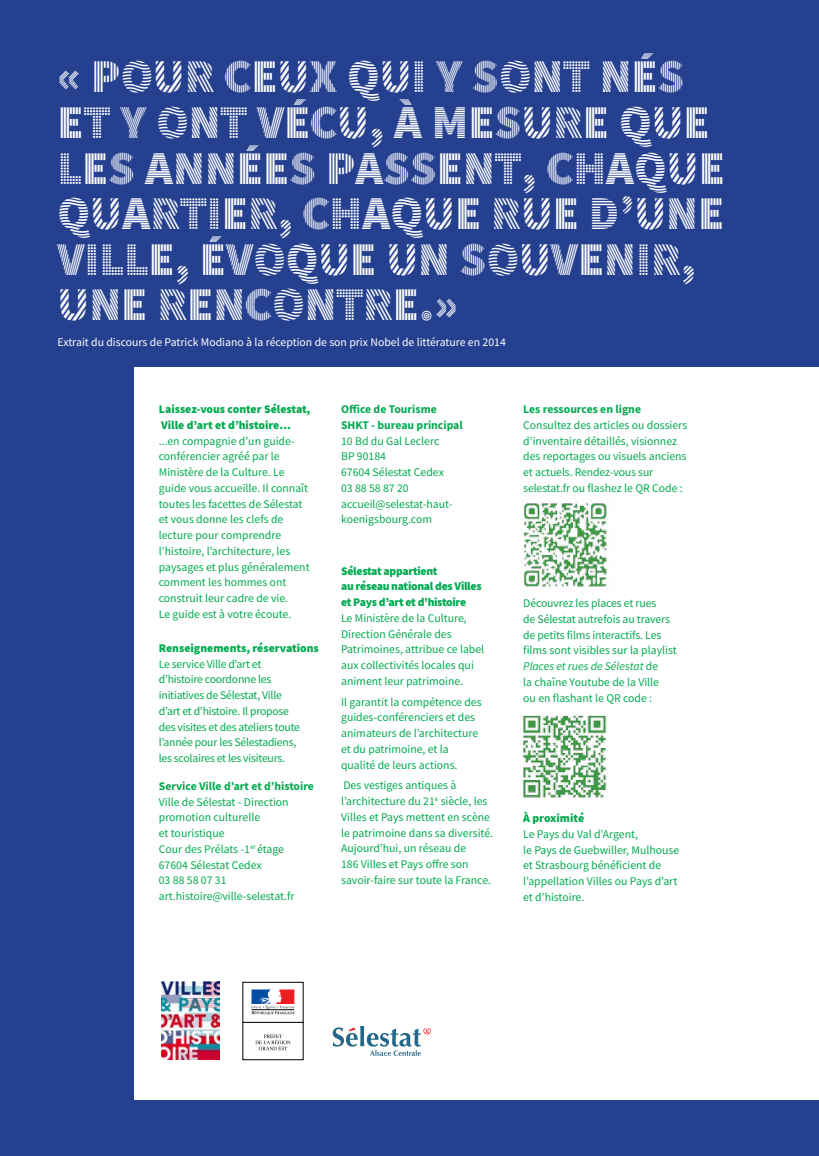
<style>
.page{position:relative;width:819px;height:1156px;background:#25408f}
.page>*{position:absolute;margin:0;border:0;box-sizing:border-box;transform-origin:0 0}
.t1{font:47.25px/45.5px "Source Sans Pro DISPLAY";color:#fff}
.t2{font:11.72px/15.8px "Source Sans Pro";color:#00aa4f}
.t3{font:11.72px/15.8px "Source Sans Pro";letter-spacing:-.02em;color:#00aa4f}
.t4{font:700 11.72px/15.8px "Source Sans Pro";color:#00aa4f}
.t5{font:11.72px "Source Sans Pro";color:#fff}
.t6{font:900 11.72px/15.8px "Source Sans Pro";color:#00aa4f}
.t7{font:900 11.72px/15.8px "Source Sans Pro";letter-spacing:-.02em;color:#00aa4f}
.s1{font-style:italic}
</style>
<div class="page">
<div style="left:134px;top:367px;width:685px;height:733px;background:#fff"></div>
<img style="left:523px;top:715px;width:84px;height:83px">
<img style="left:523px;top:502px;width:84px;height:86px">
<img style="left:161px;top:982px;width:59px;height:77px">
<svg style="left:332px;top:1026px;width:99px;height:30px"></svg>
<div style="left:242px;top:982px;width:61px;height:41px;border:1px solid #000"></div>
<div style="left:242px;top:1022px;width:61px;height:38px;border:1px solid #000"></div>
<svg style="left:255px;top:1033px;width:35px;height:17px"></svg>
<svg style="left:251px;top:989px;width:43px;height:26px"></svg>
<h1 class="t1" style="left:58px;top:55px;width:669px">« POUR CEUX QUI Y SONT NÉS<br>ET Y ONT VÉCU, À MESURE QUE<br>LES ANNÉES PASSENT, CHAQUE<br>QUARTIER, CHAQUE RUE D’UNE<br>VILLE, ÉVOQUE UN SOUVENIR,<br>UNE RENCONTRE.»</h1>
<p class="t5" style="left:58px;top:335px;width:450px">Extrait du discours de Patrick Modiano à la réception de son prix Nobel de littérature en 2014</p>
<p class="t6" style="left:159px;top:401px;width:153px">Laissez-vous conter Sélestat,<br>Ville d’art et d’histoire…</p>
<p class="t2" style="left:159px;top:433px;width:152px">...en compagnie d’un guide&shy;conférencier agréé par le<br>Ministère de la Culture. Le guide vous accueille. Il connaît toutes les facettes de Sélestat et vous donne les clefs de lecture pour comprendre l’histoire, l’architecture, les paysages et plus généralement comment les hommes ont construit leur cadre de vie.<br>Le guide est à votre écoute.</p>
<p class="t6" style="left:159px;top:640px;width:161px">Renseignements, réservations</p>
<p class="t3" style="left:159px;top:656px;width:143px">Le service Ville d’art et d’histoire coordonne les initiatives de Sélestat, Ville d’art et d’histoire. Il propose des visites et des ateliers toute l’année pour les Sélestadiens, les scolaires et les visiteurs.</p>
<p class="t4" style="left:159px;top:778px;width:157px">Service Ville d’art et d’histoire</p>
<p class="t2" style="left:159px;top:794px;width:137px">Ville de Sélestat - Direction promotion culturelle<br>et touristique<br>Cour des Prélats -1<sup>er</sup> étage<br>67604 Sélestat Cedex<br>03 88 58 07 31 art.histoire@ville-selestat.fr</p>
<p class="t4" style="left:341px;top:401px;width:123px">Office de Tourisme<br>SHKT - bureau principal</p>
<p class="t2" style="left:341px;top:433px;width:113px">10 Bd du Gal Leclerc<br>BP 90184<br>67604 Sélestat Cedex<br>03 88 58 87 20 accueil@selestat-haut&shy;koenigsbourg.com</p>
<p class="t7" style="left:341px;top:563px;width:142px">Sélestat appartient<br>au réseau national des Villes et Pays d’art et d’histoire</p>
<p class="t2" style="left:341px;top:610px;width:145px">Le Ministère de la Culture,<br>Direction Générale des<br>Patrimoines, attribue ce label aux collectivités locales qui animent leur patrimoine.</p>
<p class="t2" style="left:341px;top:694px;width:142px">Il garantit la compétence des guides-conférenciers et des animateurs de l’architecture et du patrimoine, et la qualité de leurs actions.</p>
<p class="t2" style="left:341px;top:777px;width:153px">Des vestiges antiques à l’architecture du 21<sup>e</sup> siècle, les<br>Villes et Pays mettent en scène le patrimoine dans sa diversité.<br>Aujourd’hui, un réseau de<br>186 Villes et Pays offre son savoir-faire sur toute la France.</p>
<p class="t4" style="left:523px;top:401px;width:119px">Les ressources en ligne</p>
<p class="t2" style="left:523px;top:417px;width:165px">Consultez des articles ou dossiers d’inventaire détaillés, visionnez des reportages ou visuels anciens et actuels. Rendez-vous sur selestat.fr ou flashez le QR Code :</p>
<p class="t2" style="left:523px;top:595px;width:155px">Découvrez les places et rues<br>de Sélestat autrefois au travers de petits films interactifs. Les films sont visibles sur la playlist<br><span class="s1">Places et rues de Sélestat</span> de<br>la chaîne Youtube de la Ville<br>ou en flashant le QR code :</p>
<p class="t7" style="left:523px;top:810px;width:62px">À proximité</p>
<p class="t2" style="left:523px;top:826px;width:157px">Le Pays du Val d’Argent,<br>le Pays de Guebwiller, Mulhouse et Strasbourg bénéficient de l’appellation Villes ou Pays d’art et d’histoire.</p>
</div>
